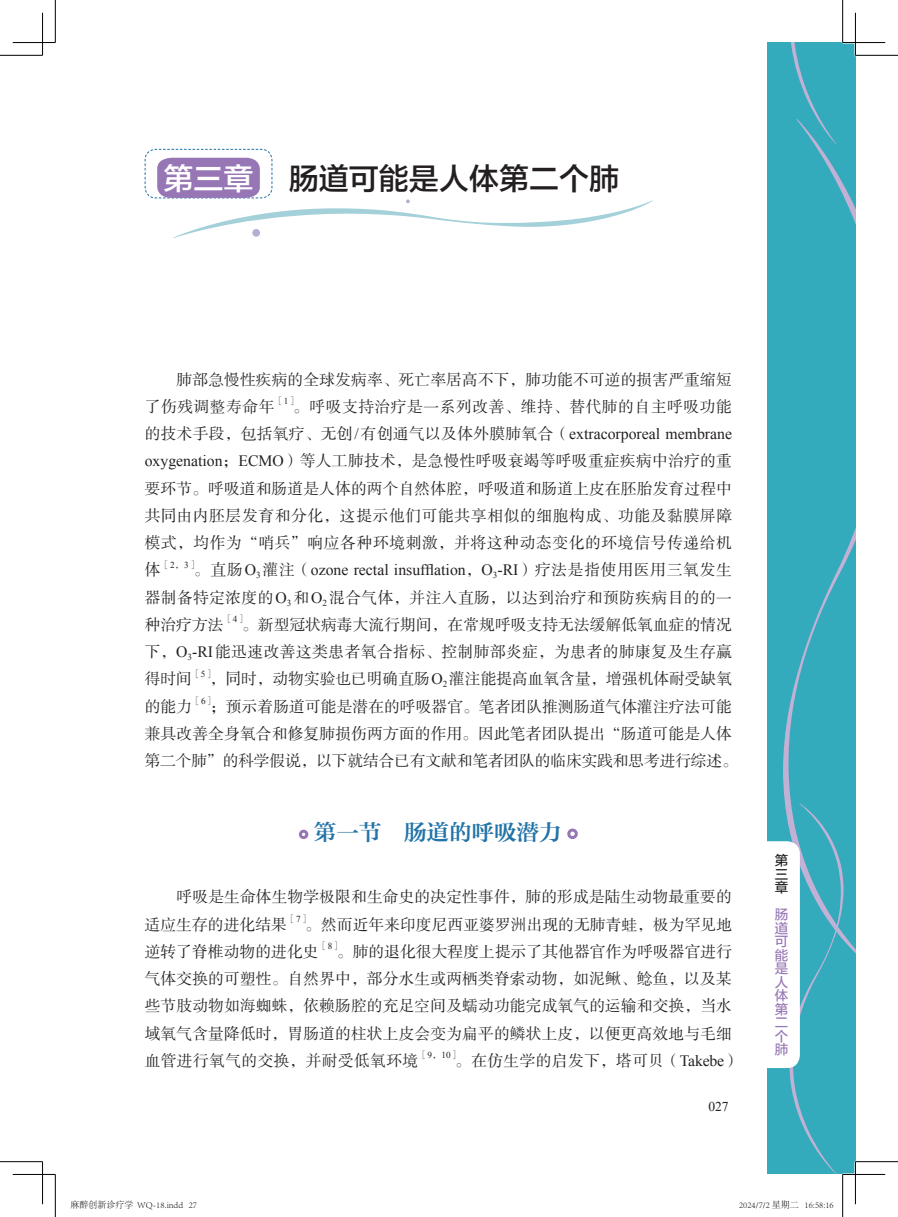
<style>
.page{position:relative;width:898px;height:1217px;background:#fff}
.page>*{position:absolute;margin:0;border:0;box-sizing:border-box;transform-origin:0 0}
.bt2{font:30px "FZLTZHJW GB1 0";color:#231f20}
.章{font:30px "FZLTZHJW GB1 0";color:#fff}
.bt3{font:22.5px "FZZYSK1 GBK1 0";color:#2274a7}
.zw{font:15.75px/27.2px "FZSSK GBK1 0";letter-spacing:.005em;color:#231f20}
.zw-2{font:15.75px "FZSSK GBK1 0";letter-spacing:.025em;color:#231f20}
.t1{font:13.5px/13.5px "FZLTZHUNHK GBK1 0";color:#9676b4;text-align:justify}
.t2{font:13.5px "Times New Roman";color:#231f20}
.t3{font:13.5px/13.5px "FZLTZHUNHK GBK1 0";color:#231f20;text-align:justify}
.zw-3{font:9.15px "FZSSK GBK1 0";color:#231f20}
.t4{font:300 9px "Adobe Song Std";color:#000}
.s1{font-family:"Times New Roman"}
</style>
<div class="page">
<div style="left:767px;top:43px;width:88px;height:1131px;background:#33abbc"></div>
<svg style="left:791px;top:43px;width:29px;height:76px"></svg>
<svg style="left:783px;top:119px;width:72px;height:834px"></svg>
<svg style="left:767px;top:803px;width:76px;height:371px"></svg>
<div style="left:299px;top:829px;width:9px;height:9px;border:3px solid #9676b4;border-radius:50%"></div>
<div style="left:567px;top:828px;width:10px;height:10px;border:3px solid #9676b4;border-radius:50%"></div>
<svg style="left:144px;top:148px;width:508px;height:90px"></svg>
<hr style="left:842px;top:41px;width:42px;height:3px;background:#fff">
<hr style="left:842px;top:1172px;width:42px;height:3px;background:#fff">
<hr style="left:0;top:55px;width:43px;height:1px;background:#000">
<hr style="left:855px;top:55px;width:42px;height:1px;background:#000">
<hr style="left:0;top:1161px;width:43px;height:1px;background:#000">
<hr style="left:855px;top:1161px;width:42px;height:1px;background:#000">
<hr style="left:55px;top:0;width:1px;height:43px;background:#000">
<hr style="left:55px;top:1174px;width:1px;height:42px;background:#000">
<hr style="left:842px;top:0;width:1px;height:43px;background:#000">
<hr style="left:842px;top:1174px;width:1px;height:42px;background:#000">
<hr style="left:13px;top:42px;width:42px;height:1px;background:#000">
<hr style="left:842px;top:42px;width:42px;height:1px;background:#000">
<hr style="left:13px;top:1173px;width:42px;height:1px;background:#000">
<hr style="left:842px;top:1173px;width:42px;height:1px;background:#000">
<hr style="left:42px;top:13px;width:1px;height:42px;background:#000">
<hr style="left:42px;top:1161px;width:1px;height:42px;background:#000">
<hr style="left:854px;top:13px;width:1px;height:42px;background:#000">
<hr style="left:854px;top:1161px;width:1px;height:42px;background:#000">
<p class="章" style="left:163px;top:162px;width:91px">第三章</p>
<p class="bt2" style="left:289px;top:162px;width:332px">肠道可能是人体第二个肺</p>
<p class="zw" style="left:145px;top:366px;width:588px;text-indent:32px">肺部急慢性疾病的全球发病率、死亡率居高不下，肺功能不可逆的损害严重缩短了伤残调整寿命年</p>
<p class="zw-3" style="left:274px;top:396px;width:24px">［<span class="s1">1</span>］</p>
<p class="zw" style="left:145px;top:394px;width:588px;text-align:justify;text-indent:148px">。呼吸支持治疗是一系列改善、维持、替代肺的自主呼吸功能的技术手段，包括氧疗、无创<span class="s1">/</span>有创通气以及体外膜肺氧合（<span class="s1">extracorporeal membrane oxygenation</span>；<span class="s1">ECMO</span>）等人工肺技术，是急慢性呼吸衰竭等呼吸重症疾病中治疗的重要环节。呼吸道和肠道是人体的两个自然体腔，呼吸道和肠道上皮在胚胎发育过程中共同由内胚层发育和分化，这提示他们可能共享相似的细胞构成、功能及黏膜屏障模式，均作为“哨兵”响应各种环境刺激，并将这种动态变化的环境信号传递给机体</p>
<p class="zw-3" style="left:161px;top:559px;width:39px">［<span class="s1">2</span>，<span class="s1">3</span>］</p>
<p class="zw" style="left:145px;top:557px;width:588px;text-align:justify;text-indent:49px">。直肠<span class="s1">O</span><sub>3</sub> 灌注（<span class="s1">ozone rectal insufflation</span>，<span class="s1">O</span><sub>3</sub><span class="s1">-RI</span>）疗法是指使用医用三氧发生器制备特定浓度的<span class="s1">O</span><sub>3</sub> 和<span class="s1">O</span><sub>2</sub> 混合气体，并注入直肠，以达到治疗和预防疾病目的的一种治疗方法</p>
<p class="zw-3" style="left:223px;top:614px;width:24px">［<span class="s1">4</span>］</p>
<p class="zw" style="left:145px;top:611px;width:588px;text-align:justify;text-indent:97px">。新型冠状病毒大流行期间，在常规呼吸支持无法缓解低氧血症的情况下，<span class="s1">O</span><sub>3</sub><span class="s1">-RI</span>能迅速改善这类患者氧合指标、控制肺部炎症，为患者的肺康复及生存赢得时间</p>
<p class="zw-3" style="left:192px;top:668px;width:24px">［<span class="s1">5</span>］</p>
<p class="zw" style="left:210px;top:666px;width:523px">，同时，动物实验也已明确直肠<span class="s1">O</span><sub>2</sub> 灌注能提高血氧含量，增强机体耐受缺氧</p>
<p class="zw" style="left:145px;top:693px;width:49px">的能力</p>
<p class="zw-3" style="left:192px;top:696px;width:24px">［<span class="s1">6</span>］</p>
<p class="zw" style="left:145px;top:693px;width:594px;text-indent:65px">；预示着肠道可能是潜在的呼吸器官。笔者团队推测肠道气体灌注疗法可能兼具改善全身氧合和修复肺损伤两方面的作用。因此笔者团队提出“肠道可能是人体第二个肺”的科学假说，以下就结合已有文献和笔者团队的临床实践和思考进行综述。</p>
<p class="bt3" style="left:314px;top:820px;width:249px">第一节　肠道的呼吸潜力</p>
<p class="zw" style="left:145px;top:884px;width:588px;text-indent:32px">呼吸是生命体生物学极限和生命史的决定性事件，肺的形成是陆生动物最重要的适应生存的进化结果</p>
<p class="zw-3" style="left:287px;top:913px;width:24px">［<span class="s1">7</span>］</p>
<p class="zw" style="left:145px;top:911px;width:588px;text-indent:160px">。然而近年来印度尼西亚婆罗洲出现的无肺青蛙，极为罕见地逆转了脊椎动物的进化史</p>
<p class="zw-3" style="left:318px;top:941px;width:24px">［<span class="s1">8</span>］</p>
<p class="zw" style="left:145px;top:938px;width:588px;text-align:justify;text-indent:192px">。肺的退化很大程度上提示了其他器官作为呼吸器官进行气体交换的可塑性。自然界中，部分水生或两栖类脊索动物，如泥鳅、鲶鱼，以及某些节肢动物如海蜘蛛，依赖肠腔的充足空间及蠕动功能完成氧气的运输和交换，当水域氧气含量降低时，胃肠道的柱状上皮会变为扁平的鳞状上皮，以便更高效地与毛细血管进行氧气的交换，并耐受低氧环境</p>
<p class="zw-3" style="left:418px;top:1050px;width:43px">［<span class="s1">9</span>，<span class="s1">10</span>］</p>
<p class="zw-2" style="left:455px;top:1051px;width:286px">。在仿生学的启发下，塔可贝（<span class="s1">Takebe</span>）</p>
<p class="t2" style="left:708px;top:1097px;width:22px">027</p>
<p class="t3" style="left:774px;top:853px;width:15px">第三章</p>
<p class="t1" style="left:774px;top:907px;width:15px">肠道可能是人体第二个肺</p>
<p class="t4" style="left:70px;top:1199px;width:128px">麻醉创新诊疗学 WQ-18.indd 27</p>
<p class="t4" style="left:738px;top:1199px;width:96px">2024/7/2 星期二 16:58:16</p>
</div>
